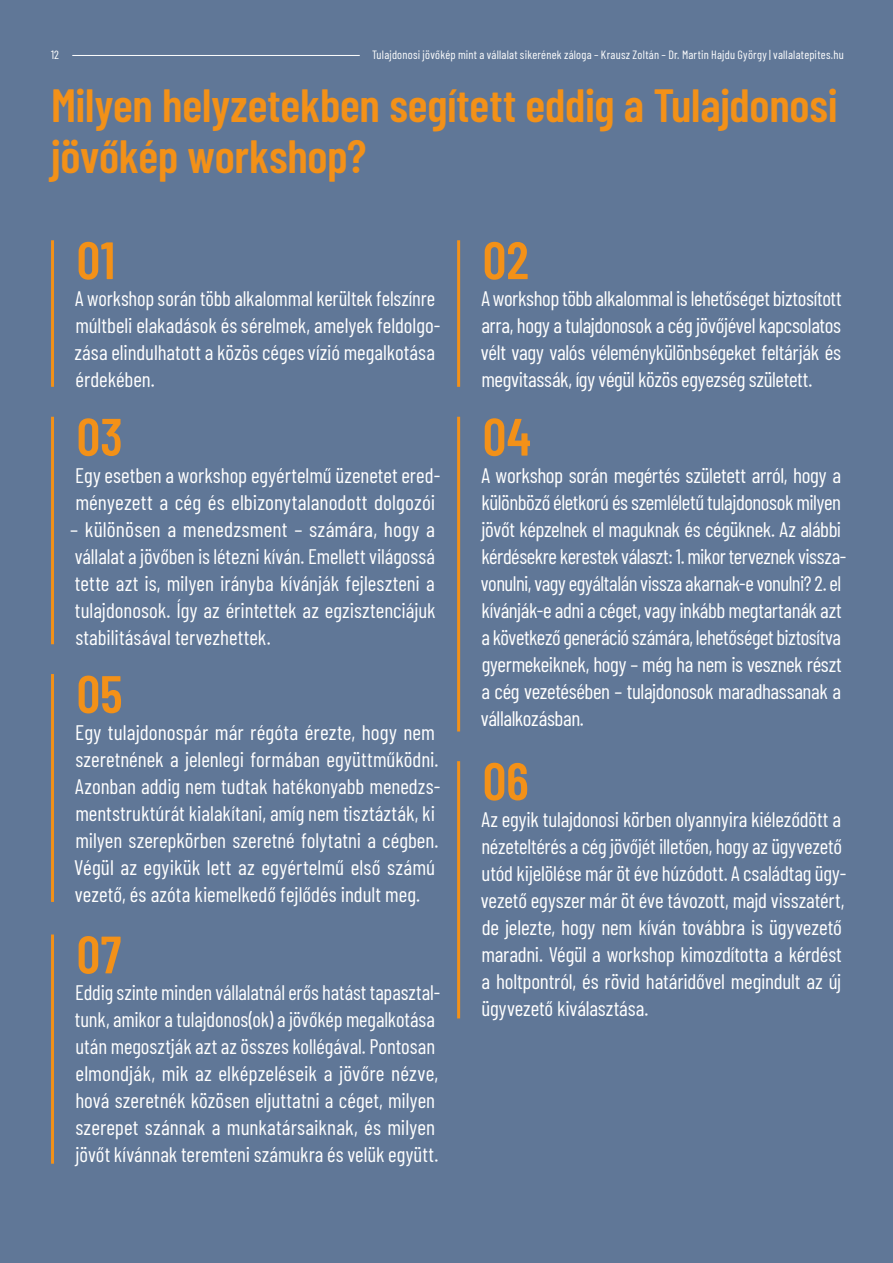
<style>
.page{position:relative;width:893px;height:1263px;background:#607797}
.page>*{position:absolute;margin:0;border:0;box-sizing:border-box;transform-origin:0 0}
.t1{font:600 52.5px "Barlow Condensed";color:#f39118}
.t2{font:600 46.5px/51px "Barlow Condensed";letter-spacing:-.005em;color:#f39118}
.t3{font:21px/27px "Barlow Condensed";letter-spacing:-.005em;color:#fff}
.t4{font:12px "Barlow Condensed";letter-spacing:.02em;color:#fff}
</style>
<div class="page">
<hr style="left:72px;top:55px;width:288px;height:1px;background:#fff">
<hr style="left:51px;top:240px;width:3px;height:147px;background:#f39118">
<hr style="left:51px;top:417px;width:3px;height:227px;background:#f39118">
<hr style="left:51px;top:674px;width:3px;height:228px;background:#f39118">
<hr style="left:51px;top:934px;width:3px;height:230px;background:#f39118">
<hr style="left:457px;top:240px;width:3px;height:147px;background:#f39118">
<hr style="left:457px;top:417px;width:3px;height:314px;background:#f39118">
<hr style="left:457px;top:761px;width:3px;height:257px;background:#f39118">
<p class="t4" style="left:372px;top:47px;width:473px">Tulajdonosi jövőkép mint a vállalat sikerének záloga – Krausz Zoltán – Dr. Martin Hajdu György | vallalatepites.hu</p>
<p class="t4" style="left:51px;top:47px;width:9px">12</p>
<h2 class="t2" style="left:51px;top:77px;width:788px">Milyen helyzetekben segített eddig a Tulajdonosi jövőkép workshop?</h2>
<h1 class="t1" style="left:77px;top:223px;width:40px">01</h1>
<p class="t3" style="left:75px;top:284px;width:367px">A workshop során több alkalommal kerültek felszínre múltbeli elakadások és sérelmek, amelyek feldolgo&shy;zása elindulhatott a közös céges vízió megalkotása érdekében.</p>
<h1 class="t1" style="left:77px;top:399px;width:48px">03</h1>
<p class="t3" style="left:75px;top:460px;width:367px">Egy esetben a workshop egyértelmű üzenetet ered&shy;ményezett a cég és elbizonytalanodott dolgozói</p>
<p class="t3" style="left:70px;top:514px;width:367px;text-align:justify">– különösen a menedzsment – számára, hogy a vállalat a jövőben is létezni kíván. Emellett világossá tette azt is, milyen irányba kívánják fejleszteni a tulajdonosok. Így az érintettek az egzisztenciájuk stabilitásával tervezhettek.</p>
<h1 class="t1" style="left:77px;top:657px;width:47px">05</h1>
<p class="t3" style="left:74px;top:717px;width:368px">Egy tulajdonospár már régóta érezte, hogy nem szeretnének a jelenlegi formában együttműködni.<br>Azonban addig nem tudtak hatékonyabb menedzs&shy;mentstruktúrát kialakítani, amíg nem tisztázták, ki milyen szerepkörben szeretné folytatni a cégben.<br>Végül az egyikük lett az egyértelmű első számú vezető, és azóta kiemelkedő fejlődés indult meg.</p>
<h1 class="t1" style="left:77px;top:917px;width:46px">07</h1>
<p class="t3" style="left:75px;top:978px;width:367px">Eddig szinte minden vállalatnál erős hatást tapasztal&shy;tunk, amikor a tulajdonos(ok) a jövőkép megalkotása után megosztják azt az összes kollégával. Pontosan elmondják, mik az elképzeléseik a jövőre nézve, hová szeretnék közösen eljuttatni a céget, milyen szerepet szánnak a munkatársaiknak, és milyen jövőt kívánnak teremteni számukra és velük együtt.</p>
<h1 class="t1" style="left:483px;top:223px;width:48px">02</h1>
<p class="t3" style="left:481px;top:284px;width:362px;text-align:justify">A workshop több alkalommal is lehetőséget biztosított arra, hogy a tulajdonosok a cég jövőjével kapcsolatos vélt vagy valós véleménykülönbségeket feltárják és megvitassák, így végül közös egyezség született.</p>
<h1 class="t1" style="left:483px;top:399px;width:50px">04</h1>
<p class="t3" style="left:481px;top:460px;width:367px">A workshop során megértés született arról, hogy a különböző életkorú és szemléletű tulajdonosok milyen jövőt képzelnek el maguknak és cégüknek. Az alábbi kérdésekre kerestek választ: 1. mikor terveznek vissza&shy;vonulni, vagy egyáltalán vissza akarnak-e vonulni? 2. el kívánják-e adni a céget, vagy inkább megtartanák azt a következő generáció számára, lehetőséget biztosítva gyermekeiknek, hogy – még ha nem is vesznek részt a cég vezetésében – tulajdonosok maradhassanak a vállalkozásban.</p>
<h1 class="t1" style="left:483px;top:744px;width:47px">06</h1>
<p class="t3" style="left:481px;top:804px;width:367px">Az egyik tulajdonosi körben olyannyira kiéleződött a nézeteltérés a cég jövőjét illetően, hogy az ügyvezető utód kijelölése már öt éve húzódott. A családtag ügy&shy;vezető egyszer már öt éve távozott, majd visszatért, de jelezte, hogy nem kíván továbbra is ügyvezető maradni. Végül a workshop kimozdította a kérdést a holtpontról, és rövid határidővel megindult az új ügyvezető kiválasztása.</p>
</div>
